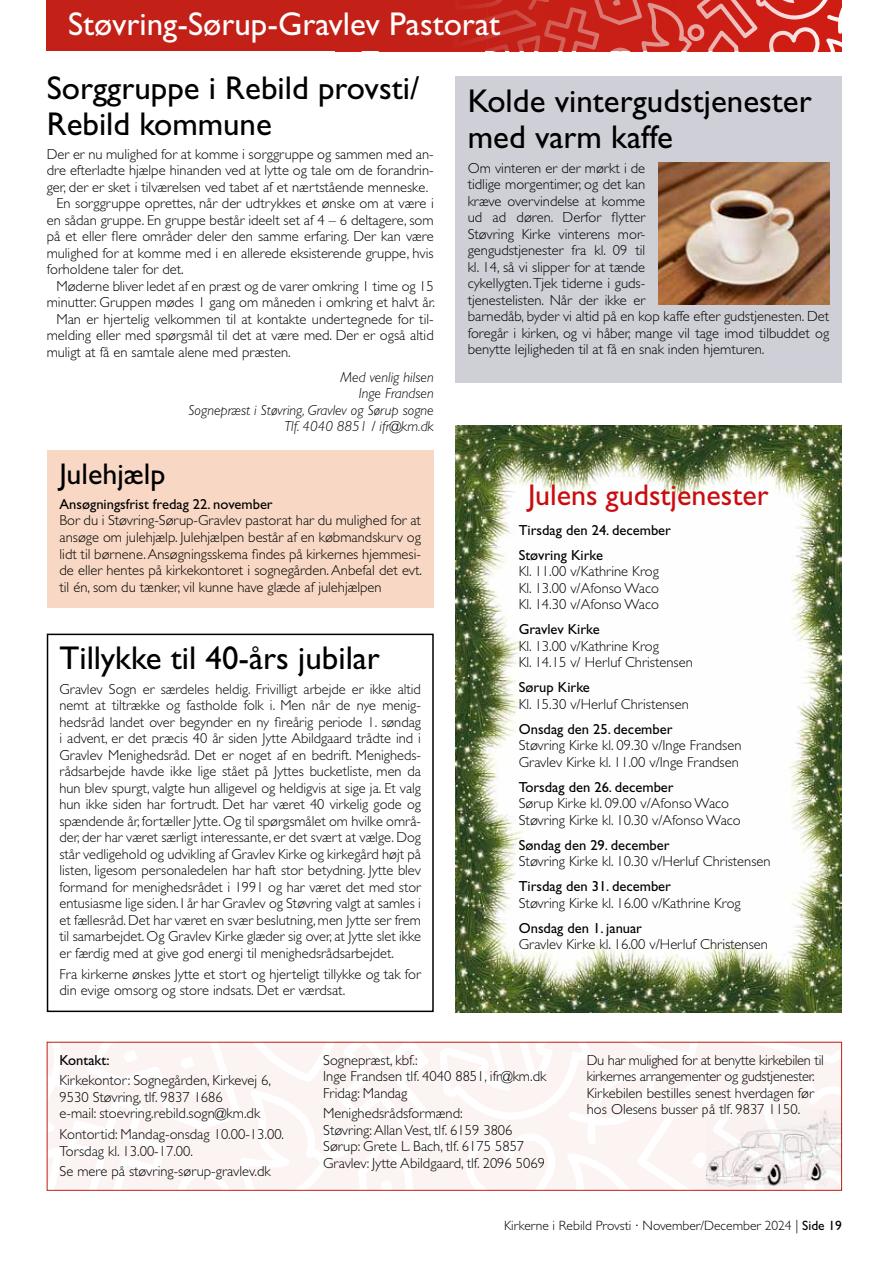
<style>
.page{position:relative;width:893px;height:1263px;background:#fff}
.page>*{position:absolute;margin:0;border:0;box-sizing:border-box;transform-origin:0 0}
.t1{font:33px/36px "Gill Sans Std";color:#000}
.t2{font:33px "Gill Sans Std";color:#fff}
.t3{font:30px "Gill Sans Std";color:#c90c0f}
.t4{font:30px "Gill Sans Std";color:#000}
.t5{font:300 14.55px/16.5px "Gill Sans Std";color:#000}
.t6{font:14.55px/25px "Gill Sans Std";color:#000}
.t7{font:italic 300 14.55px/16.5px "Gill Sans Std";color:#000;text-align:right}
.t8{font:300 13.5px "Gill Sans Std";color:#000}
.s1{font-weight:400}
</style>
<div class="page">
<div style="left:47px;top:451px;width:387px;height:157px;background:#f8d8c4"></div>
<div style="left:47px;top:0;width:795px;height:51px;background:#c32118"></div>
<div style="left:47px;top:1042px;width:795px;height:149px;background:#fcf4f3"></div>
<div style="left:47px;top:1042px;width:795px;height:149px;border:1px solid #c32118"></div>
<img style="left:707px;top:1110px;width:135px;height:81px">
<img style="left:455px;top:425px;width:387px;height:587px">
<div style="left:455px;top:77px;width:387px;height:306px;background:#cfcfd7"></div>
<img style="left:658px;top:163px;width:171px;height:142px">
<div style="left:47px;top:634px;width:387px;height:378px;border:2px solid #000"></div>
<h1 class="t2" style="left:68px;top:5px;width:434px">Støvring-Sørup-Gravlev Pastorat</h1>
<h1 class="t1" style="left:47px;top:70px;width:374px">Sorggruppe i Rebild provsti/<br>Rebild kommune</h1>
<p class="t5" style="left:47px;top:146px;width:388px">Der er nu mulighed for at komme i sorggruppe og sammen med an-</p>
<p class="t5" style="left:47px;top:162px;width:388px">dre efterladte hjælpe hinanden ved at lytte og tale om de forandrin-</p>
<p class="t5" style="left:47px;top:179px;width:383px">ger, der er sket i tilværelsen ved tabet af et nærtstående menneske.</p>
<p class="t5" style="left:56px;top:195px;width:379px">En sorggruppe oprettes, når der udtrykkes et ønske om at være i</p>
<p class="t5" style="left:47px;top:212px;width:388px">en sådan gruppe. En gruppe består ideelt set af 4 – 6 deltagere, som</p>
<p class="t5" style="left:47px;top:228px;width:389px">på et eller flere områder deler den samme erfaring. Der kan være</p>
<p class="t5" style="left:47px;top:245px;width:388px">mulighed for at komme med i en allerede eksisterende gruppe, hvis</p>
<p class="t5" style="left:47px;top:261px;width:139px">forholdene taler for det.</p>
<p class="t5" style="left:56px;top:278px;width:379px">Møderne bliver ledet af en præst og de varer omkring 1 time og 15</p>
<p class="t5" style="left:47px;top:294px;width:390px">minutter. Gruppen mødes 1 gang om måneden i omkring et halvt år.</p>
<p class="t5" style="left:56px;top:311px;width:379px">Man er hjertelig velkommen til at kontakte undertegnede for til-</p>
<p class="t5" style="left:47px;top:327px;width:388px">melding eller med spørgsmål til det at være med. Der er også altid</p>
<p class="t5" style="left:47px;top:344px;width:246px">muligt at få en samtale alene med præsten.</p>
<p class="t7" style="left:189px;top:369px;width:247px">Med venlig hilsen<br>Inge Frandsen<br>Sognepræst i Støvring, Gravlev og Sørup sogne<br>Tlf. 4040 8851 / ifr@km.dk</p>
<h2 class="t4" style="left:60px;top:457px;width:107px">Julehjælp</h2>
<p class="t6" style="left:60px;top:492px;width:215px">Ansøgningsfrist fredag 22. november</p>
<p class="t5" style="left:60px;top:512px;width:364px;text-align:justify">Bor du i Støvring-Sørup-Gravlev pastorat har du mulighed for at ansøge om julehjælp. Julehjælpen består af en købmandskurv og lidt til børnene. Ansøgningsskema findes på kirkernes hjemmesi&shy;de eller hentes på kirkekontoret i sognegården. Anbefal det evt. til én, som du tænker, vil kunne have glæde af julehjælpen</p>
<h1 class="t1" style="left:60px;top:640px;width:322px">Tillykke til 40-års jubilar</h1>
<p class="t5" style="left:60px;top:681px;width:363px;text-align:justify">Gravlev Sogn er særdeles heldig. Frivilligt arbejde er ikke altid nemt at tiltrække og fastholde folk i. Men når de nye menig&shy;hedsråd landet over begynder en ny fireårig periode 1. søndag i advent, er det præcis 40 år siden Jytte Abildgaard trådte ind i Gravlev Menighedsråd. Det er noget af en bedrift. Menigheds&shy;rådsarbejde havde ikke lige stået på Jyttes bucketliste, men da hun blev spurgt, valgte hun alligevel og heldigvis at sige ja. Et valg hun ikke siden har fortrudt. Det har været 40 virkelig gode og spændende år, fortæller Jytte. Og til spørgsmålet om hvilke områ&shy;der, der har været særligt interessante, er det svært at vælge. Dog står vedligehold og udvikling af Gravlev Kirke og kirkegård højt på listen, ligesom personaledelen har haft stor betydning. Jytte blev formand for menighedsrådet i 1991 og har været det med stor entusiasme lige siden. I år har Gravlev og Støvring valgt at samles i et fællesråd. Det har været en svær beslutning, men Jytte ser frem til samarbejdet. Og Gravlev Kirke glæder sig over, at Jytte slet ikke er færdig med at give god energi til menighedsrådsarbejdet.</p>
<p class="t5" style="left:60px;top:966px;width:363px">Fra kirkerne ønskes Jytte et stort og hjerteligt tillykke og tak for din evige omsorg og store indsats. Det er værdsat.</p>
<h1 class="t1" style="left:468px;top:83px;width:345px">Kolde vintergudstjenester med varm kaffe</h1>
<p class="t5" style="left:468px;top:160px;width:363px">Om vinteren er der mørkt i de<br>tidlige morgentimer, og det kan<br>kræve overvindelse at komme<br>ud ad døren. Derfor flytter<br>Støvring Kirke vinterens mor-<br>gengudstjenester fra kl. 09 til<br>kl. 14, så vi slipper for at tænde<br>cykellygten. Tjek tiderne i guds-<br>tjenestelisten. Når der ikke er<br>barnedåb, byder vi altid på en kop kaffe efter gudstjenesten. Det foregår i kirken, og vi håber, mange vil tage imod tilbuddet og benytte lejligheden til at få en snak inden hjemturen.</p>
<h2 class="t3" style="left:528px;top:478px;width:242px">Julens gudstjenester</h2>
<p class="t6" style="left:519px;top:517px;width:154px">Tirsdag den 24. december<br>Støvring Kirke</p>
<p class="t5" style="left:519px;top:563px;width:142px;text-align:justify">Kl. 11.00 v/Kathrine Krog Kl. 13.00 v/Afonso Waco Kl. 14.30 v/Afonso Waco</p>
<p class="t6" style="left:519px;top:617px;width:82px">Gravlev Kirke</p>
<p class="t5" style="left:519px;top:637px;width:176px">Kl. 13.00 v/Kathrine Krog<br>Kl. 14.15 v/ Herluf Christensen</p>
<p class="t6" style="left:519px;top:675px;width:73px">Sørup Kirke</p>
<p class="t5" style="left:519px;top:695px;width:172px">Kl. 15.30 v/Herluf Christensen</p>
<p class="t6" style="left:519px;top:716px;width:155px">Onsdag den 25. december</p>
<p class="t5" style="left:519px;top:737px;width:224px">Støvring Kirke kl. 09.30 v/Inge Frandsen<br>Gravlev Kirke kl. 11.00 v/Inge Frandsen</p>
<p class="t6" style="left:519px;top:774px;width:156px">Torsdag den 26. december</p>
<p class="t5" style="left:519px;top:795px;width:224px">Sørup Kirke kl. 09.00 v/Afonso Waco<br>Støvring Kirke kl. 10.30 v/Afonso Waco</p>
<p class="t6" style="left:519px;top:832px;width:152px">Søndag den 29. december</p>
<p class="t5" style="left:519px;top:853px;width:253px">Støvring Kirke kl. 10.30 v/Herluf Christensen</p>
<p class="t6" style="left:519px;top:874px;width:154px">Tirsdag den 31. december</p>
<p class="t5" style="left:519px;top:894px;width:223px">Støvring Kirke kl. 16.00 v/Kathrine Krog</p>
<p class="t6" style="left:519px;top:915px;width:125px">Onsdag den 1. januar</p>
<p class="t5" style="left:519px;top:936px;width:251px">Gravlev Kirke kl. 16.00 v/Herluf Christensen</p>
<p class="t6" style="left:60px;top:1047px;width:52px">Kontakt:</p>
<p class="t5" style="left:60px;top:1072px;width:213px">Kirkekontor: Sognegården, Kirkevej 6,<br>9530 Støvring, tlf. 9837 1686<br>e-mail: stoevring.rebild.sogn@km.dk</p>
<p class="t5" style="left:60px;top:1126px;width:226px">Kontortid: Mandag-onsdag 10.00-13.00.<br>Torsdag kl. 13.00-17.00.</p>
<p class="t5" style="left:60px;top:1163px;width:213px">Se mere på støvring-sørup-gravlev.dk</p>
<p class="t5" style="left:323px;top:1051px;width:225px">Sognepræst, kbf.:<br>Inge Frandsen tlf. 4040 8851, ifr@km.dk<br>Fridag: Mandag</p>
<p class="t5" style="left:323px;top:1105px;width:223px">Menighedsrådsformænd:<br>Støvring: Allan Vest, tlf. 6159 3806<br>Sørup: Grete L. Bach, tlf. 6175 5857<br>Gravlev: Jytte Abildgaard, tlf. 2096 5069</p>
<p class="t5" style="left:587px;top:1051px;width:239px">Du har mulighed for at benytte kirkebilen til kirkernes arrangementer og gudstjenester.<br>Kirkebilen bestilles senest hverdagen før hos Olesens busser på tlf. 9837 1150.</p>
<p class="t8" style="left:504px;top:1217px;width:339px">Kirkerne i Rebild Provsti · November/December 2024 | <span class="s1">Side 19</span></p>
</div>
